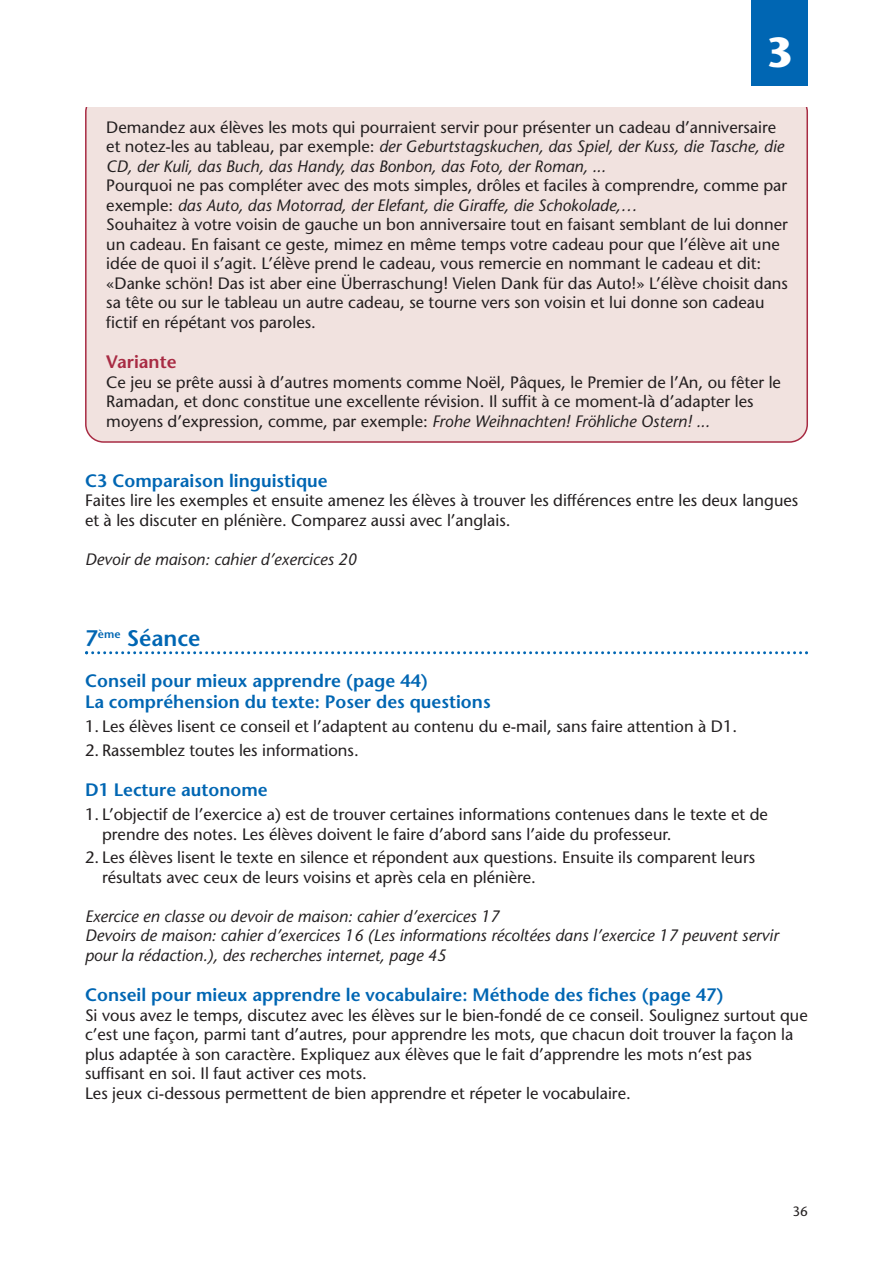
<style>
.page{position:relative;width:893px;height:1263px;background:#fff}
.page>*{position:absolute;margin:0;border:0;box-sizing:border-box;transform-origin:0 0}
.t1{font:700 42px "Stone Sans";color:#fff}
.t2{font:600 22.5px "Stone Sans";color:#0066b3}
.t3{font:600 18px/21px "Stone Sans";color:#0066b3}
.t4{font:600 18px "Stone Sans";color:#a82b43}
.t5{font:16.5px/19.5px "Stone Sans";color:#231f20}
.t6{font:italic 16.5px/19.5px "Stone Sans";color:#231f20}
.t7{font:13.5px "Stone Sans";color:#231f20}
.s1{font-style:italic}
</style>
<div class="page">
<div style="left:751px;top:0;width:57px;height:85px;background:#0066b3"></div>
<div style="left:85px;top:107px;width:723px;height:336px;background:#f1e2df"></div>
<svg style="left:85px;top:651px;width:723px;height:3px"></svg>
<h1 class="t1" style="left:766px;top:36px;width:28px">3</h1>
<p class="t5" style="left:106px;top:119px;width:679px">Demandez aux élèves les mots qui pourraient servir pour présenter un cadeau d’anniversaire et notez-les au tableau, par exemple: <span class="s1">der Geburtstagskuchen, das Spiel, der Kuss, die Tasche, die<br>CD, der Kuli, das Buch, das Handy, das Bonbon, das Foto, der Roman, ...</span></p>
<p class="t5" style="left:106px;top:177px;width:683px">Pourquoi ne pas compléter avec des mots simples, drôles et faciles à comprendre, comme par exemple: <span class="s1">das Auto, das Motorrad, der Elefant, die Giraffe, die Schokolade,…<br></span>Souhaitez à votre voisin de gauche un bon anniversaire tout en faisant semblant de lui donner un cadeau. En faisant ce geste, mimez en même temps votre cadeau pour que l’élève ait une idée de quoi il s’agit. L’élève prend le cadeau, vous remercie en nommant le cadeau et dit: «Danke schön! Das ist aber eine Überraschung! Vielen Dank für das Auto!» L’élève choisit dans sa tête ou sur le tableau un autre cadeau, se tourne vers son voisin et lui donne son cadeau fictif en répétant vos paroles.</p>
<p class="t4" style="left:106px;top:355px;width:72px">Variante</p>
<p class="t5" style="left:106px;top:374px;width:676px">Ce jeu se prête aussi à d’autres moments comme Noël, Pâques, le Premier de l’An, ou fêter le<br>Ramadan, et donc constitue une excellente révision. Il suffit à ce moment-là d’adapter les moyens d’expression, comme, par exemple: <span class="s1">Frohe Weihnachten! Fröhliche Ostern! ...</span></p>
<p class="t3" style="left:85px;top:472px;width:244px">C3 Comparaison linguistique</p>
<p class="t5" style="left:85px;top:492px;width:715px">Faites lire les exemples et ensuite amenez les élèves à trouver les différences entre les deux langues et à les discuter en plénière. Comparez aussi avec l’anglais.</p>
<p class="t6" style="left:85px;top:551px;width:273px">Devoir de maison: cahier d’exercices 20</p>
<h2 class="t2" style="left:85px;top:629px;width:117px">7<sup>ème</sup> Séance</h2>
<p class="t3" style="left:85px;top:673px;width:407px">Conseil pour mieux apprendre (page 44)<br>La compréhension du texte: Poser des questions</p>
<p class="t5" style="left:85px;top:718px;width:654px">1. Les élèves lisent ce conseil et l’adaptent au contenu du e-mail, sans faire attention à D1.</p>
<p class="t5" style="left:85px;top:742px;width:275px">2. Rassemblez toutes les informations.</p>
<p class="t3" style="left:85px;top:782px;width:184px">D1 Lecture autonome</p>
<p class="t5" style="left:102px;top:806px;width:667px;text-indent:-17px">1. L’objectif de l’exercice a) est de trouver certaines informations contenues dans le texte et de prendre des notes. Les élèves doivent le faire d’abord sans l’aide du professeur.</p>
<p class="t5" style="left:102px;top:850px;width:654px;text-indent:-17px">2. Les élèves lisent le texte en silence et répondent aux questions. Ensuite ils comparent leurs résultats avec ceux de leurs voisins et après cela en plénière.</p>
<p class="t6" style="left:85px;top:908px;width:695px">Exercice en classe ou devoir de maison: cahier d’exercices 17<br>Devoirs de maison: cahier d’exercices 16 (Les informations récoltées dans l’exercice 17 peuvent servir pour la rédaction.), des recherches internet, page 45</p>
<p class="t3" style="left:85px;top:987px;width:640px">Conseil pour mieux apprendre le vocabulaire: Méthode des fiches (page 47)</p>
<p class="t5" style="left:85px;top:1007px;width:724px">Si vous avez le temps, discutez avec les élèves sur le bien-fondé de ce conseil. Soulignez surtout que c’est une façon, parmi tant d’autres, pour apprendre les mots, que chacun doit trouver la façon la plus adaptée à son caractère. Expliquez aux élèves que le fait d’apprendre les mots n‘est pas suffisant en soi. Il faut activer ces mots.<br>Les jeux ci-dessous permettent de bien apprendre et répeter le vocabulaire.</p>
<p class="t7" style="left:792px;top:1206px;width:17px">36</p>
</div>
